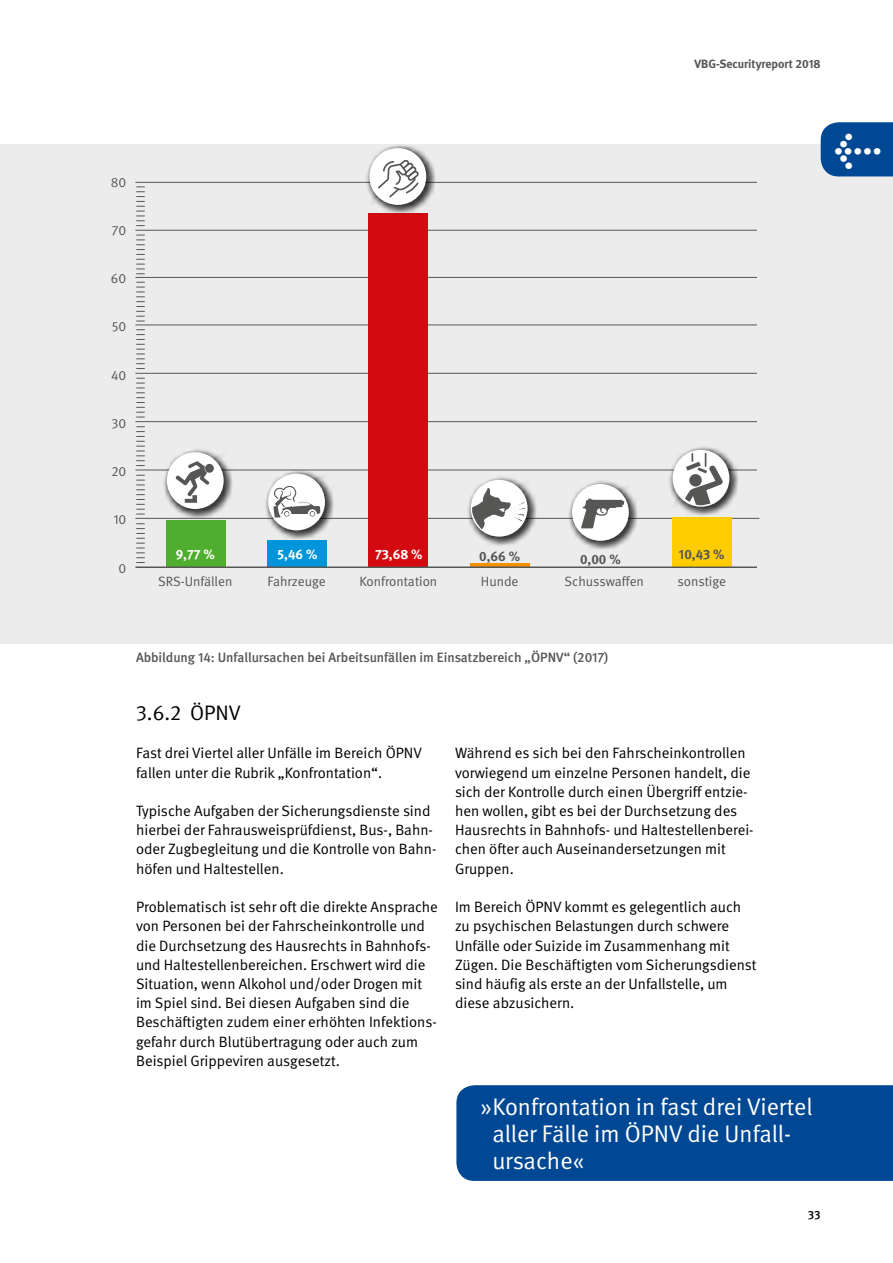
<style>
.page{position:relative;width:893px;height:1263px;background:#fff}
.page>*{position:absolute;margin:0;border:0;box-sizing:border-box;transform-origin:0 0}
.t1{font:700 39px "DGUV Meta";color:#fff}
._16pt_Unter-Übersc{font:24px/27px "DGUV Meta";color:#fff}
.t2{font:21px "DGUV Meta";color:#000}
.Fließtext{font:15px/19.2px "DGUV Meta";color:#000}
.t3{font:13.5px "DGUV Meta";color:#565655}
.t4{font:500 13.5px "DGUV Meta";color:#565655}
.t5{font:700 13.5px "DGUV Meta";color:#fff}
.t6{font:700 13.5px "DGUV Meta";color:#565655}
.t7{font:700 12px "DGUV Meta";color:#565655}
.t8{font:500 12px "DGUV Meta";color:#000}
</style>
<div class="page">
<div style="left:0;top:144px;width:893px;height:499px;background:#ececec"></div>
<img style="left:135px;top:181px;width:625px;height:385px">
<div style="left:456px;top:1085px;width:437px;height:96px;background:#004893"></div>
<svg style="left:136px;top:523px;width:9px;height:40px"></svg>
<svg style="left:136px;top:475px;width:9px;height:40px"></svg>
<svg style="left:136px;top:426px;width:9px;height:40px"></svg>
<svg style="left:136px;top:378px;width:9px;height:40px"></svg>
<svg style="left:136px;top:329px;width:9px;height:40px"></svg>
<svg style="left:136px;top:282px;width:9px;height:40px"></svg>
<svg style="left:136px;top:235px;width:9px;height:39px"></svg>
<svg style="left:136px;top:186px;width:9px;height:40px"></svg>
<hr style="left:135px;top:518px;width:624px;height:1px;background:#565655">
<hr style="left:135px;top:470px;width:622px;height:1px;background:#565655">
<hr style="left:135px;top:421px;width:622px;height:1px;background:#565655">
<hr style="left:135px;top:373px;width:622px;height:1px;background:#565655">
<hr style="left:135px;top:325px;width:622px;height:1px;background:#565655">
<hr style="left:135px;top:277px;width:622px;height:1px;background:#565655">
<hr style="left:135px;top:230px;width:622px;height:1px;background:#565655">
<hr style="left:135px;top:182px;width:622px;height:1px;background:#565655">
<div style="left:166px;top:520px;width:60px;height:46px;background:#50ae2f"></div>
<div style="left:267px;top:540px;width:60px;height:26px;background:#0095db"></div>
<div style="left:369px;top:213px;width:59px;height:353px;background:#d40a11"></div>
<hr style="left:470px;top:563px;width:59px;height:4px;background:#f39100">
<div style="left:672px;top:517px;width:60px;height:50px;background:#fc0"></div>
<hr style="left:135px;top:566px;width:622px;height:2px;background:#565655">
<div style="left:668px;top:445px;width:72px;height:72px;background:#000;opacity:.75"></div>
<div style="left:673px;top:450px;width:56px;height:57px;background:#fff;border-radius:50%"></div>
<svg style="left:685px;top:454px;width:38px;height:52px"></svg>
<div style="left:567px;top:479px;width:72px;height:72px;background:#000;opacity:.75"></div>
<div style="left:572px;top:484px;width:57px;height:57px;background:#fff;border-radius:50%"></div>
<svg style="left:581px;top:499px;width:43px;height:30px"></svg>
<div style="left:466px;top:475px;width:72px;height:72px;background:#000;opacity:.75"></div>
<div style="left:471px;top:480px;width:56px;height:57px;background:#fff;border-radius:50%"></div>
<svg style="left:472px;top:488px;width:54px;height:41px"></svg>
<div style="left:365px;top:143px;width:72px;height:72px;background:#000;opacity:.75"></div>
<div style="left:369px;top:148px;width:57px;height:57px;background:#fff;border-radius:50%"></div>
<svg style="left:376px;top:159px;width:43px;height:40px"></svg>
<div style="left:263px;top:469px;width:72px;height:72px;background:#000;opacity:.75"></div>
<div style="left:268px;top:474px;width:57px;height:56px;background:#fff;border-radius:50%"></div>
<svg style="left:274px;top:485px;width:47px;height:33px"></svg>
<div style="left:162px;top:448px;width:72px;height:72px;background:#000;opacity:.75"></div>
<div style="left:167px;top:452px;width:57px;height:57px;background:#fff;border-radius:50%"></div>
<div style="left:205px;top:464px;width:9px;height:9px;background:#565655;border-radius:50%"></div>
<svg style="left:176px;top:461px;width:33px;height:42px"></svg>
<div style="left:821px;top:122px;width:72px;height:54px;background:#004893"></div>
<p class="t7" style="left:694px;top:57px;width:128px">VBG-Securityreport 2018</p>
<p class="t3" style="left:111px;top:174px;width:17px">80</p>
<p class="t3" style="left:112px;top:222px;width:16px">70</p>
<p class="t3" style="left:111px;top:271px;width:17px">60</p>
<p class="t3" style="left:112px;top:319px;width:16px">50</p>
<p class="t3" style="left:111px;top:367px;width:17px">40</p>
<p class="t3" style="left:112px;top:415px;width:16px">30</p>
<p class="t3" style="left:112px;top:464px;width:16px">20</p>
<p class="t3" style="left:113px;top:512px;width:15px">10</p>
<p class="t3" style="left:119px;top:560px;width:9px">0</p>
<p class="t5" style="left:176px;top:547px;width:41px">9,77 %</p>
<p class="t5" style="left:278px;top:547px;width:41px">5,46 %</p>
<p class="t5" style="left:375px;top:547px;width:49px">73,68 %</p>
<p class="t6" style="left:479px;top:548px;width:42px">0,66 %</p>
<p class="t6" style="left:580px;top:551px;width:42px">0,00 %</p>
<p class="t6" style="left:679px;top:547px;width:47px">10,43 %</p>
<p class="t3" style="left:158px;top:573px;width:76px">SRS-Unfällen</p>
<p class="t3" style="left:267px;top:573px;width:60px">Fahrzeuge</p>
<p class="t3" style="left:359px;top:573px;width:79px">Konfrontation</p>
<p class="t3" style="left:481px;top:573px;width:39px">Hunde</p>
<p class="t3" style="left:564px;top:573px;width:81px">Schusswaffen</p>
<p class="t3" style="left:677px;top:573px;width:50px">sonstige</p>
<h1 class="t1" style="left:834px;top:125px;width:48px">←</h1>
<p class="t4" style="left:136px;top:650px;width:474px">Abbildung 14: Unfallursachen bei Arbeitsunfällen im Einsatzbereich „ÖPNV“ (2017)</p>
<p class="t2" style="left:136px;top:701px;width:106px">3.6.2 ÖPNV</p>
<p class="Fließtext" style="left:136px;top:744px;width:287px">Fast drei Viertel aller Unfälle im Bereich ÖPNV fallen unter die Rubrik „Konfrontation“.</p>
<p class="Fließtext" style="left:136px;top:802px;width:302px">Typische Aufgaben der Sicherungsdienste sind hierbei der Fahrausweisprüfdienst, Bus-, Bahn&shy;oder Zugbegleitung und die Kontrolle von Bahn&shy;höfen und Haltestellen.</p>
<p class="Fließtext" style="left:136px;top:898px;width:303px">Problematisch ist sehr oft die direkte Ansprache von Personen bei der Fahrscheinkontrolle und die Durchsetzung des Hausrechts in Bahnhofs&shy;und Haltestellenbereichen. Erschwert wird die Situation, wenn Alkohol und/oder Drogen mit im Spiel sind. Bei diesen Aufgaben sind die Beschäftigten zudem einer erhöhten Infektions&shy;gefahr durch Blutübertragung oder auch zum Beispiel Grippeviren ausgesetzt.</p>
<p class="Fließtext" style="left:455px;top:744px;width:300px">Während es sich bei den Fahrscheinkontrollen vorwiegend um einzelne Personen handelt, die sich der Kontrolle durch einen Übergriff entzie&shy;hen wollen, gibt es bei der Durchsetzung des Hausrechts in Bahnhofs- und Haltestellenberei&shy;chen öfter auch Auseinandersetzungen mit Gruppen.</p>
<p class="Fließtext" style="left:455px;top:898px;width:303px">Im Bereich ÖPNV kommt es gelegentlich auch zu psychischen Belastungen durch schwere Unfälle oder Suizide im Zusammenhang mit Zügen. Die Beschäftigten vom Sicherungsdienst sind häufig als erste an der Unfallstelle, um diese abzusichern.</p>
<p class="_16pt_Unter-Übersc" style="left:492px;top:1093px;width:322px;text-indent:-12px">»Konfrontation in fast drei Viertel aller Fälle im ÖPNV die Unfall&shy;ursache«</p>
<p class="t8" style="left:808px;top:1208px;width:14px">33</p>
</div>
